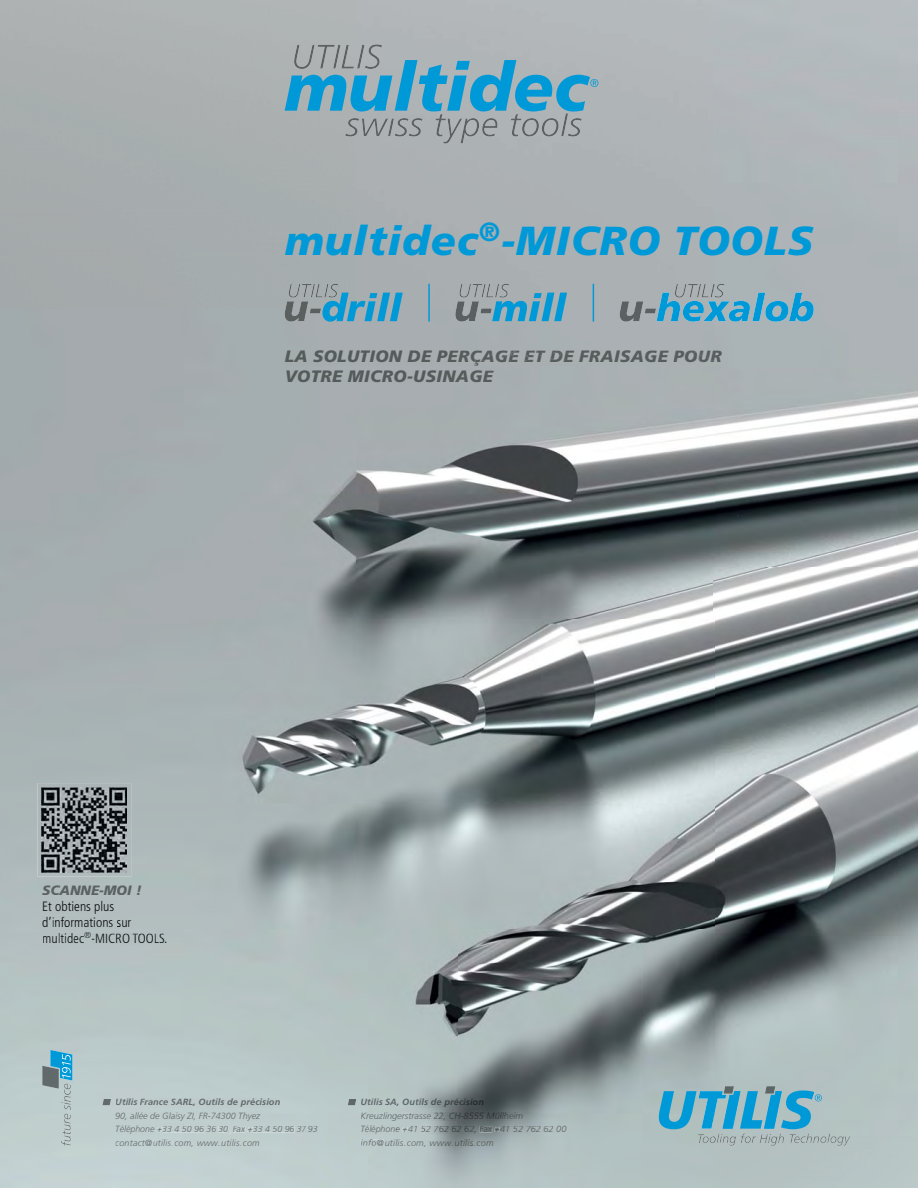
<style>
.page{position:relative;width:918px;height:1188px;background:#fff}
.page>*{position:absolute;margin:0;border:0;box-sizing:border-box;transform-origin:0 0}
.t1{font:italic 900 40.5px "Frutiger LT Std";letter-spacing:.025em;color:#0099d8}
.t2{font:italic 900 16.5px/19.8px "Frutiger LT Std";letter-spacing:.025em;color:#555a5c}
.t3{font:300 condensed 13.5px/16.2px "Frutiger LT Std";color:#0b0e11}
.t4{font:italic 300 9px/13.5px "Frutiger LT Std";color:#626a6c}
.t5{font:italic 700 9px/13.5px "Frutiger LT Std";letter-spacing:.01em;color:#5f6769}
.t6{font:italic 300 9px "Frutiger LT Std";color:#5f6869}
.t7{font:italic 300 9px "Frutiger LT Std";color:#626b6c}
.t8{font:italic 300 9px "Frutiger LT Std";letter-spacing:.02em;color:#636b6d}
.t9{font:italic 300 9px "Frutiger LT Std";letter-spacing:.02em;color:#60686a}
.s1{color:#555a5b}
.s2{color:#555b5c}
.s3{color:#565b5c}
.s4{color:#565c5d}
.s5{color:#575c5d}
.s6{color:#575c5e}
.s7{font-weight:900;font-style:italic;font-stretch:normal;color:#5b6263}
.s8{font-weight:900;font-style:italic;font-stretch:normal;color:#5b6264}
.s9{color:#0b0f11}
.s10{color:#0c0e11}
.s11{font-weight:700}
.s12{font-weight:700;color:#626a6b}
.s13{font-weight:700;color:#61696b}
.s14{font-weight:700;color:#61696a}
.s15{font-weight:700;color:#60696a}
.s16{color:#616a6b}
.s17{color:#60696b}
.s18{color:#626b6d}
.s19{color:#626b6c}
.s20{color:#636b6c}
.s21{color:#636b6d}
.s22{color:#626a6c}
.s23{color:#616a6c}
.s24{color:#60696a}
.s25{color:#5e6769}
.s26{color:#5e6768}
.s27{color:#5b6364}
.s28{color:#5a6263}
.s29{color:#586062}
.s30{color:#545c5e}
.s31{color:#52595b}
.s32{color:#4b5354}
.s33{color:#474d4f}
.s34{color:#3f4647}
.s35{color:#393f40}
.s36{color:#353b3c}
.s37{color:#313738}
.s38{color:#2c3132}
.s39{color:#252b2c}
.s40{font-weight:300;color:#5f6869}
.s41{font-weight:300}
.s42{font-weight:300;color:#5e6769}
.s43{font-weight:300;color:#5e6768}
.s44{font-weight:300;color:#5b6365}
.s45{font-weight:300;color:#515a5b}
.s46{font-weight:300;color:#4d5556}
.s47{font-weight:300;color:#434a4b}
.s48{font-weight:300;color:#393f40}
.s49{font-weight:300;color:#313739}
.s50{font-weight:300;color:#2e3435}
.s51{font-weight:300;color:#2b3132}
.s52{font-weight:300;color:#272d2e}
.s53{font-weight:300;color:#222829}
.s54{font-weight:300;color:#262c2e}
.s55{font-weight:300;color:#292f30}
.s56{font-weight:300;color:#2d3334}
.s57{font-weight:300;color:#383f40}
.s58{color:#5f686a}
.s59{color:#5f6869}
.s60{color:#5c6566}
.s61{color:#4b5455}
.s62{color:#464e4f}
.s63{color:#404748}
.s64{color:#444c4d}
.s65{color:#4d5556}
.s66{color:#60686a}
.s67{color:#5f6769}
.s68{color:#596162}
.s69{color:#515a5b}
.s70{color:#485051}
.s71{color:#383f40}
.s72{color:#32383a}
.s73{color:#3d4445}
.s74{color:#353c3d}
.s75{color:#4e5758}
.s76{color:#51595b}
.s77{color:#555e5f}
.s78{color:#596263}
.s79{color:#5c6465}
</style>
<div class="page">
<img style="left:0;top:0;width:918px;height:1188px">
<svg style="left:659px;top:1086px;width:191px;height:60px;background:#7eb2c3"></svg>
<img style="left:42px;top:1066px;width:8px;height:23px">
<svg style="left:50px;top:1050px;width:22px;height:96px;background:#8fb8c4"></svg>
<img style="left:345px;top:118px;width:14px;height:19px">
<img style="left:362px;top:118px;width:61px;height:19px">
<img style="left:435px;top:114px;width:11px;height:23px">
<img style="left:443px;top:119px;width:19px;height:25px">
<img style="left:460px;top:118px;width:19px;height:25px">
<img style="left:482px;top:118px;width:16px;height:19px">
<img style="left:511px;top:114px;width:11px;height:23px">
<img style="left:522px;top:118px;width:17px;height:19px">
<img style="left:542px;top:118px;width:17px;height:19px">
<img style="left:561px;top:113px;width:7px;height:23px">
<img style="left:568px;top:118px;width:14px;height:19px">
<svg style="left:285px;top:60px;width:313px;height:51px;background:#5da7c5"></svg>
<img style="left:294px;top:45px;width:21px;height:24px">
<img style="left:318px;top:45px;width:15px;height:24px">
<img style="left:333px;top:45px;width:21px;height:24px">
<img style="left:357px;top:44px;width:25px;height:25px">
<img style="left:459px;top:284px;width:12px;height:14px">
<img style="left:455px;top:301px;width:24px;height:21px">
<svg style="left:473px;top:284px;width:94px;height:37px;background:#72a3b7"></svg>
<img style="left:675px;top:284px;width:11px;height:14px">
<svg style="left:688px;top:284px;width:27px;height:13px"></svg>
<img style="left:715px;top:284px;width:10px;height:14px">
<img style="left:620px;top:301px;width:23px;height:21px">
<svg style="left:645px;top:308px;width:11px;height:5px"></svg>
<img style="left:657px;top:293px;width:23px;height:28px">
<img style="left:683px;top:301px;width:67px;height:21px">
<img style="left:752px;top:293px;width:13px;height:28px">
<img style="left:765px;top:301px;width:23px;height:21px">
<img style="left:789px;top:293px;width:25px;height:29px">
<hr style="left:428px;top:284px;width:2px;height:38px;background:#0099d8">
<hr style="left:593px;top:284px;width:1px;height:38px;background:#0099d8">
<img style="left:289px;top:284px;width:11px;height:14px">
<img style="left:285px;top:301px;width:17px;height:21px">
<svg style="left:302px;top:284px;width:101px;height:38px;background:#71a2b6"></svg>
<img style="left:361px;top:1099px;width:22px;height:6px">
<img style="left:385px;top:1099px;width:99px;height:8px">
<img style="left:361px;top:1112px;width:162px;height:9px">
<svg style="left:361px;top:1139px;width:23px;height:7px"></svg>
<img style="left:385px;top:1139px;width:18px;height:7px">
<img style="left:407px;top:1141px;width:52px;height:6px">
<svg style="left:460px;top:1139px;width:33px;height:7px"></svg>
<img style="left:361px;top:1126px;width:39px;height:8px">
<img style="left:408px;top:1126px;width:68px;height:8px">
<img style="left:500px;top:1126px;width:66px;height:6px">
<svg style="left:400px;top:1127px;width:8px;height:6px"></svg>
<svg style="left:480px;top:1126px;width:20px;height:7px"></svg>
<svg style="left:348px;top:1099px;width:8px;height:6px"></svg>
<img style="left:116px;top:1099px;width:22px;height:6px">
<img style="left:140px;top:1099px;width:140px;height:8px">
<img style="left:116px;top:1112px;width:145px;height:9px">
<img style="left:116px;top:1139px;width:52px;height:7px">
<svg style="left:167px;top:1141px;width:6px;height:5px"></svg>
<img style="left:175px;top:1141px;width:36px;height:6px">
<svg style="left:212px;top:1141px;width:8px;height:5px"></svg>
<img style="left:222px;top:1139px;width:18px;height:7px">
<img style="left:243px;top:1141px;width:16px;height:5px">
<img style="left:116px;top:1126px;width:38px;height:8px">
<img style="left:162px;top:1126px;width:42px;height:6px">
<img style="left:254px;top:1126px;width:41px;height:6px">
<svg style="left:297px;top:1126px;width:20px;height:6px"></svg>
<svg style="left:154px;top:1127px;width:9px;height:6px"></svg>
<svg style="left:206px;top:1126px;width:48px;height:8px"></svg>
<svg style="left:102px;top:1099px;width:9px;height:6px"></svg>
<img style="left:42px;top:885px;width:99px;height:10px">
<img style="left:43px;top:901px;width:71px;height:13px">
<img style="left:43px;top:917px;width:88px;height:10px">
<img style="left:43px;top:933px;width:41px;height:10px">
<svg style="left:84px;top:932px;width:7px;height:7px"></svg>
<img style="left:92px;top:934px;width:74px;height:9px">
<img style="left:38px;top:783px;width:93px;height:94px">
<img style="left:42px;top:787px;width:85px;height:85px">
<div style="left:285px;top:351px;width:437px;height:15px;background:#a8aeaf"></div>
<div style="left:286px;top:370px;width:208px;height:12px;background:#a6adae"></div>
<h1 class="t1" style="left:285px;top:218px;width:530px">multidec<sup>®</sup>-MICRO TOOLS</h1>
<h2 class="t2" style="left:285px;top:347px;width:438px"><span class="s1">LA</span> SOL<span class="s2">UT</span>ION DE P<span class="s3">ER</span><span class="s4">ÇAGE E</span><span class="s5">T DE FRAIS</span><span class="s6">AGE POUR<br></span><span class="s1">VOTR</span>E MICRO-US<span class="s3">INAG</span><span class="s4">E</span></h2>
<h3 class="t3" style="left:42px;top:882px;width:127px"><span class="s7">SCANNE</span><span class="s8">-MOI</span> <span class="s7">!<br></span>Et obtiens plus d’informations sur <span class="s9">mu</span>lt<span class="s10">idec</span><sup>®</sup><span class="s9">-M</span><span class="s10">ICRO</span> <span class="s9">TOOLS.</span></h3>
<p class="t4" style="left:115px;top:1096px;width:167px"><span class="s11">Uti</span><span class="s12">lis Fra</span><span class="s11">nce</span> <span class="s13">SARL, Outils de p</span><span class="s14">réc</span><span class="s15">ision<br></span>90, allée de Glaisy ZI, FR-74300 <span class="s16">Thy</span><span class="s17">ez</span></p>
<p class="t8" style="left:115px;top:1138px;width:146px">contact@utilis.com, <span class="s18">www.</span><span class="s19">utilis.com</span></p>
<p class="t7" style="left:115px;top:1125px;width:204px"><span class="s20">Télé</span>phon<span class="s21">e</span> + 3 4 50 96 <span class="s22">36 30, Fax +33</span> <span class="s23">4 50</span> <span class="s16">96 3</span><span class="s24">7 93</span></p>
<p class="t7" style="left:162px;top:1125px;width:6px">3</p>
<p class="t5" style="left:361px;top:1095px;width:164px">Utilis <span class="s25">SA,</span> <span class="s26">Ou</span><span class="s27">t</span><span class="s28">i</span><span class="s29">l</span><span class="s30">s</span> <span class="s31">d</span><span class="s32">e</span> <span class="s33">p</span><span class="s34">ré</span><span class="s35">c</span><span class="s36">i</span><span class="s37">s</span><span class="s38">i</span><span class="s39">on<br></span><span class="s40">Kre</span><span class="s41">uzling</span><span class="s42">ers</span><span class="s43">tra</span><span class="s44">sse</span> <span class="s45">2</span><span class="s46">2</span><span class="s47">,</span> <span class="s48">C</span><span class="s49">H</span><span class="s50">-</span><span class="s51">8</span><span class="s52">555</span> <span class="s53">M</span><span class="s54">ü</span><span class="s55">l</span><span class="s51">l</span><span class="s56">h</span><span class="s57">eim</span></p>
<p class="t9" style="left:361px;top:1138px;width:135px">info@uti<span class="s58">lis</span><span class="s59">.com</span><span class="s60">, w</span><span class="s30">w</span><span class="s61">w</span><span class="s62">.u</span><span class="s63">til</span><span class="s64">is</span><span class="s65">.com</span></p>
<p class="t6" style="left:361px;top:1125px;width:207px"><span class="s66">Télé</span>phone <span class="s67">+</span><span class="s25">41</span> <span class="s26">52</span> <span class="s68">7</span><span class="s69">6</span><span class="s70">2</span> <span class="s71">62</span> <span class="s72">62</span><span class="s73">,</span> <span class="s74">F</span><span class="s71">ax</span> <span class="s73">+</span><span class="s63">4</span><span class="s70">1</span> <span class="s75">52</span> <span class="s76">7</span><span class="s77">62</span> <span class="s78">6</span><span class="s28">2</span> <span class="s79">00</span></p>
</div>
